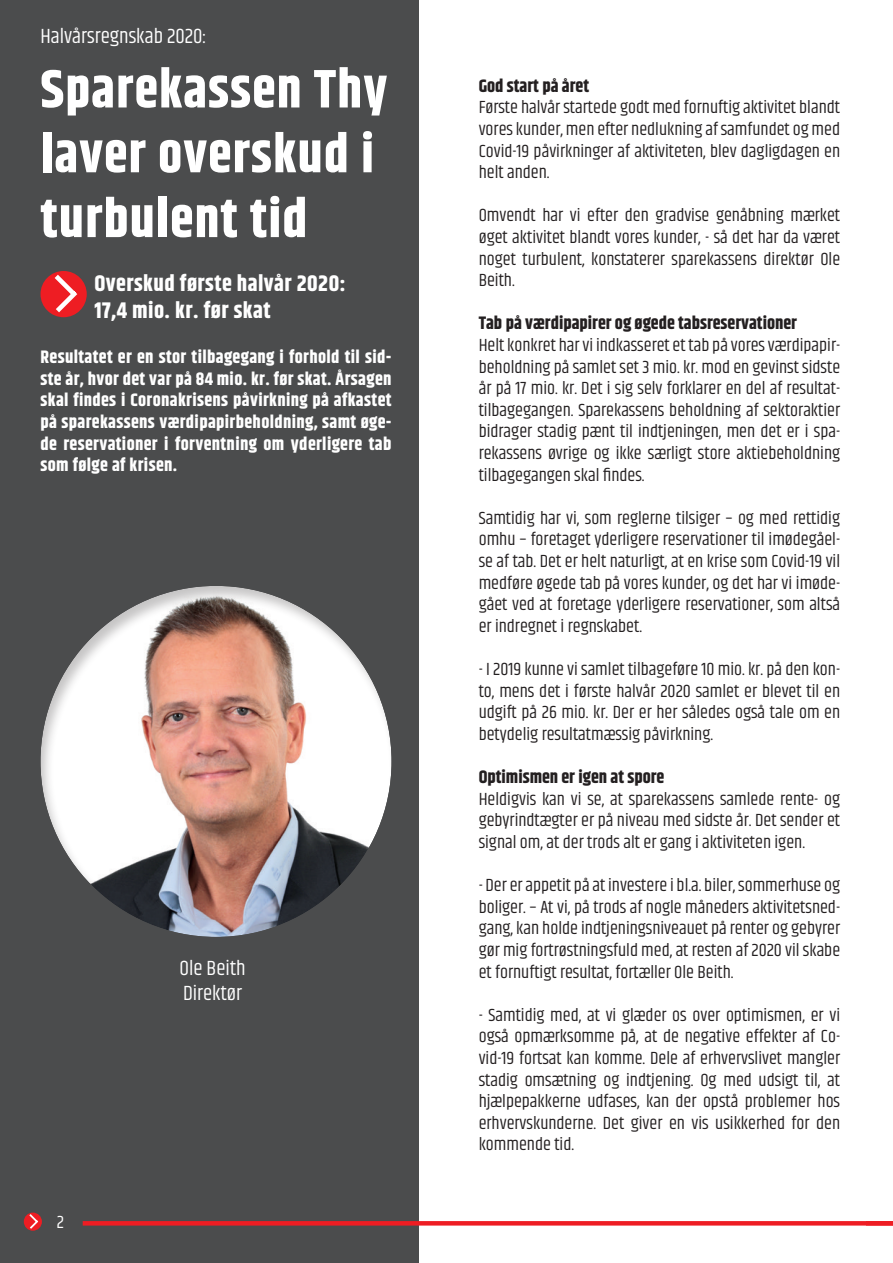
<style>
.page{position:relative;width:893px;height:1263px;background:#fff}
.page>*{position:absolute;margin:0;border:0;box-sizing:border-box;transform-origin:0 0}
.t1{font:700 54px/64.8px "Khand";letter-spacing:.02em;color:#fff}
.t2{font:700 22.5px "Khand";letter-spacing:.02em;color:#fff}
.t3{font:21px "Khand";color:#fff}
.t4{font:18px/21.6px "Khand";color:#231f20;text-align:justify}
.t5{font:700 18px/21.6px "Khand";letter-spacing:.02em;color:#fff;text-align:justify}
.t6{font:700 18px "Khand";color:#231f20}
.t7{font:18px "Khand";color:#fff}
</style>
<div class="page">
<div style="left:0;top:0;width:418px;height:1263px;background:#4b4c4d"></div>
<div style="left:39px;top:584px;width:354px;height:354px;background:#231f20;opacity:.26"></div>
<svg style="left:83px;top:1221px;width:783px;height:4px;background:#ec1f25"></svg>
<svg style="left:24px;top:1212px;width:18px;height:19px"></svg>
<svg style="left:27px;top:1212px;width:13px;height:19px"></svg>
<hr style="left:866px;top:1221px;width:27px;height:4px;background:#ee1d23">
<div style="left:40px;top:271px;width:47px;height:46px;background:#ee1d23;border-radius:50%"></div>
<svg style="left:50px;top:271px;width:32px;height:46px"></svg>
<p class="t3" style="left:40px;top:23px;width:168px">Halvårsregnskab 2020:</p>
<p class="t1" style="left:40px;top:60px;width:348px">Sparekassen Thy laver overskud i turbulent tid</p>
<p class="t2" style="left:94px;top:267px;width:252px">Overskud første halvår 2020:</p>
<p class="t2" style="left:94px;top:294px;width:178px">17,4 mio. kr. før skat</p>
<p class="t5" style="left:40px;top:347px;width:353px">Resultatet er en stor tilbagegang i forhold til sid&shy;ste år, hvor det var på 84 mio. kr. før skat. Årsagen skal findes i Coronakrisens påvirkning på afkastet på sparekassens værdipapirbeholdning, samt øge&shy;de reservationer i forventning om yderligere tab som følge af krisen.</p>
<p class="t7" style="left:57px;top:1211px;width:9px">2</p>
<p class="t3" style="left:180px;top:955px;width:68px">Ole Beith</p>
<p class="t3" style="left:183px;top:980px;width:61px">Direktør</p>
<p class="t6" style="left:479px;top:73px;width:112px">God start på året</p>
<p class="t4" style="left:479px;top:98px;width:363px">Første halvår startede godt med fornuftig aktivitet blandt vores kunder, men efter nedlukning af samfundet og med Covid-19 påvirkninger af aktiviteten, blev dagligdagen en helt anden.</p>
<p class="t4" style="left:479px;top:206px;width:363px">Omvendt har vi efter den gradvise genåbning mærket øget aktivitet blandt vores kunder, - så det har da været noget turbulent, konstaterer sparekassens direktør Ole Beith.</p>
<p class="t6" style="left:479px;top:311px;width:320px">Tab på værdipapirer og øgede tabsreservationer</p>
<p class="t4" style="left:479px;top:335px;width:363px">Helt konkret har vi indkasseret et tab på vores værdipapir&shy;beholdning på samlet set 3 mio. kr. mod en gevinst sidste år på 17 mio. kr. Det i sig selv forklarer en del af resultat&shy;tilbagegangen. Sparekassens beholdning af sektoraktier bidrager stadig pænt til indtjeningen, men det er i spa&shy;rekassens øvrige og ikke særligt store aktiebeholdning tilbagegangen skal findes.</p>
<p class="t4" style="left:479px;top:508px;width:363px">Samtidig har vi, som reglerne tilsiger – og med rettidig omhu – foretaget yderligere reservationer til imødegåel&shy;se af tab. Det er helt naturligt, at en krise som Covid-19 vil medføre øgede tab på vores kunder, og det har vi imøde&shy;gået ved at foretage yderligere reservationer, som altså er indregnet i regnskabet.</p>
<p class="t4" style="left:479px;top:659px;width:363px">- I 2019 kunne vi samlet tilbageføre 10 mio. kr. på den kon&shy;to, mens det i første halvår 2020 samlet er blevet til en udgift på 26 mio. kr. Der er her således også tale om en betydelig resultatmæssig påvirkning.</p>
<p class="t6" style="left:479px;top:764px;width:187px">Optimismen er igen at spore</p>
<p class="t4" style="left:479px;top:789px;width:363px">Heldigvis kan vi se, at sparekassens samlede rente- og gebyrindtægter er på niveau med sidste år. Det sender et signal om, at der trods alt er gang i aktiviteten igen.</p>
<p class="t4" style="left:479px;top:875px;width:363px">- Der er appetit på at investere i bl.a. biler, sommerhuse og boliger. – At vi, på trods af nogle måneders aktivitetsned&shy;gang, kan holde indtjeningsniveauet på renter og gebyrer gør mig fortrøstningsfuld med, at resten af 2020 vil skabe et fornuftigt resultat, fortæller Ole Beith.</p>
<p class="t4" style="left:479px;top:1005px;width:363px">- Samtidig med, at vi glæder os over optimismen, er vi også opmærksomme på, at de negative effekter af Co&shy;vid-19 fortsat kan komme. Dele af erhvervslivet mangler stadig omsætning og indtjening. Og med udsigt til, at hjælpepakkerne udfases, kan der opstå problemer hos erhvervskunderne. Det giver en vis usikkerhed for den kommende tid.</p>
</div>
